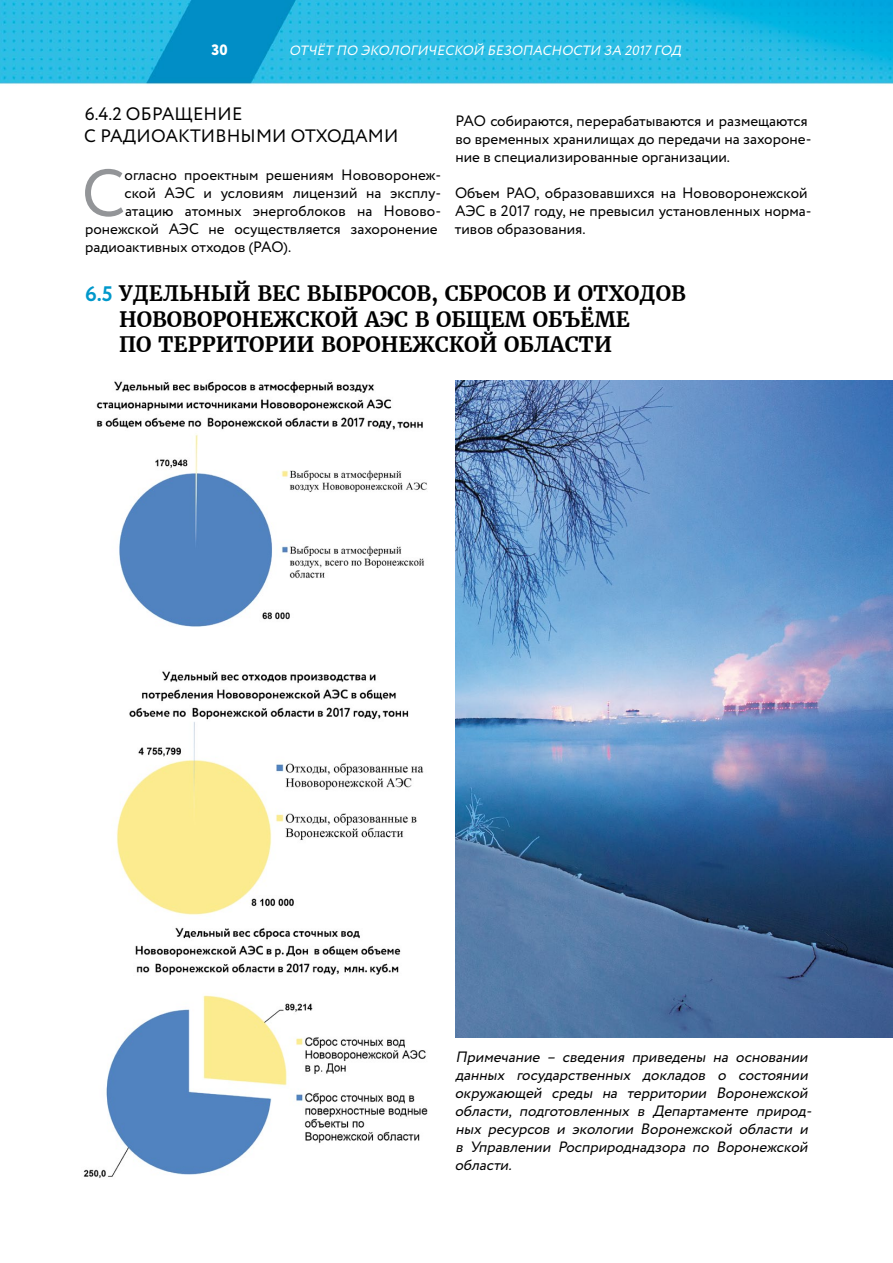
<style>
.page{position:relative;width:893px;height:1263px;background:#fff}
.page>*{position:absolute;margin:0;border:0;box-sizing:border-box;transform-origin:0 0}
.t1{font:66.45px "Circe";color:#939598}
.t2{font:700 21px/25.2px "Merriweather";color:#000}
.t3{font:18px/21.6px "Circe";letter-spacing:.01em;color:#000}
.t4{font:15px/18px "Circe";color:#000}
.t5{font:italic 15px/18px "Circe";color:#000}
.t6{font:800 15px "Circe";color:#fff}
.t7{font:italic 13.5px "Circe";color:#fff}
.s1{font-family:"Circe";color:#0098cb}
</style>
<div class="page">
<img style="left:0;top:0;width:893px;height:1038px">
<img style="left:88px;top:376px;width:341px;height:257px">
<img style="left:69px;top:661px;width:364px;height:258px">
<img style="left:82px;top:926px;width:355px;height:252px">
<img style="left:455px;top:381px;width:437px;height:656px">
<p class="t6" style="left:212px;top:40px;width:18px">30</p>
<p class="t7" style="left:289px;top:42px;width:397px">ОТЧЁТ ПО ЭКОЛОГИЧЕСКОЙ БЕЗОПАСНОСТИ ЗА 2017 ГОД</p>
<p class="t3" style="left:84px;top:104px;width:316px">6.4.2 ОБРАЩЕНИЕ<br>С РАДИОАКТИВНЫМИ ОТХОДАМИ</p>
<h1 class="t1" style="left:82px;top:149px;width:45px">С</h1>
<p class="t4" style="left:125px;top:166px;width:318px">огласно проектным решениям Нововоронеж-</p>
<p class="t4" style="left:125px;top:184px;width:318px">ской АЭС и условиям лицензий на эксплу-</p>
<p class="t4" style="left:125px;top:202px;width:318px">атацию атомных энергоблоков на Новово-</p>
<p class="t4" style="left:85px;top:220px;width:354px">ронежской АЭС не осуществляется захоронение</p>
<p class="t4" style="left:85px;top:238px;width:208px">радиоактивных отходов (РАО).</p>
<p class="t4" style="left:455px;top:112px;width:358px">РАО собираются, перерабатываются и размещаются во временных хранилищах до передачи на захороне&shy;ние в специализированные организации.</p>
<p class="t4" style="left:455px;top:184px;width:358px">Объем РАО, образовавшихся на Нововоронежской<br>АЭС в 2017 году, не превысил установленных норма&shy;тивов образования.</p>
<h2 class="t2" style="left:119px;top:281px;width:568px;text-indent:-34px"><span class="s1">6.5</span> УДЕЛЬНЫЙ ВЕС ВЫБРОСОВ, СБРОСОВ И ОТХОДОВ<br>НОВОВОРОНЕЖСКОЙ АЭС В ОБЩЕМ ОБЪЁМЕ<br>ПО ТЕРРИТОРИИ ВОРОНЕЖСКОЙ ОБЛАСТИ</h2>
<p class="t5" style="left:455px;top:1048px;width:362px">Примечание – сведения приведены на основании данных государственных докладов о состоянии окружающей среды на территории Воронежской области, подготовленных в Департаменте природ&shy;ных ресурсов и экологии Воронежской области и в Управлении Росприроднадзора по Воронежской области.</p>
</div>
